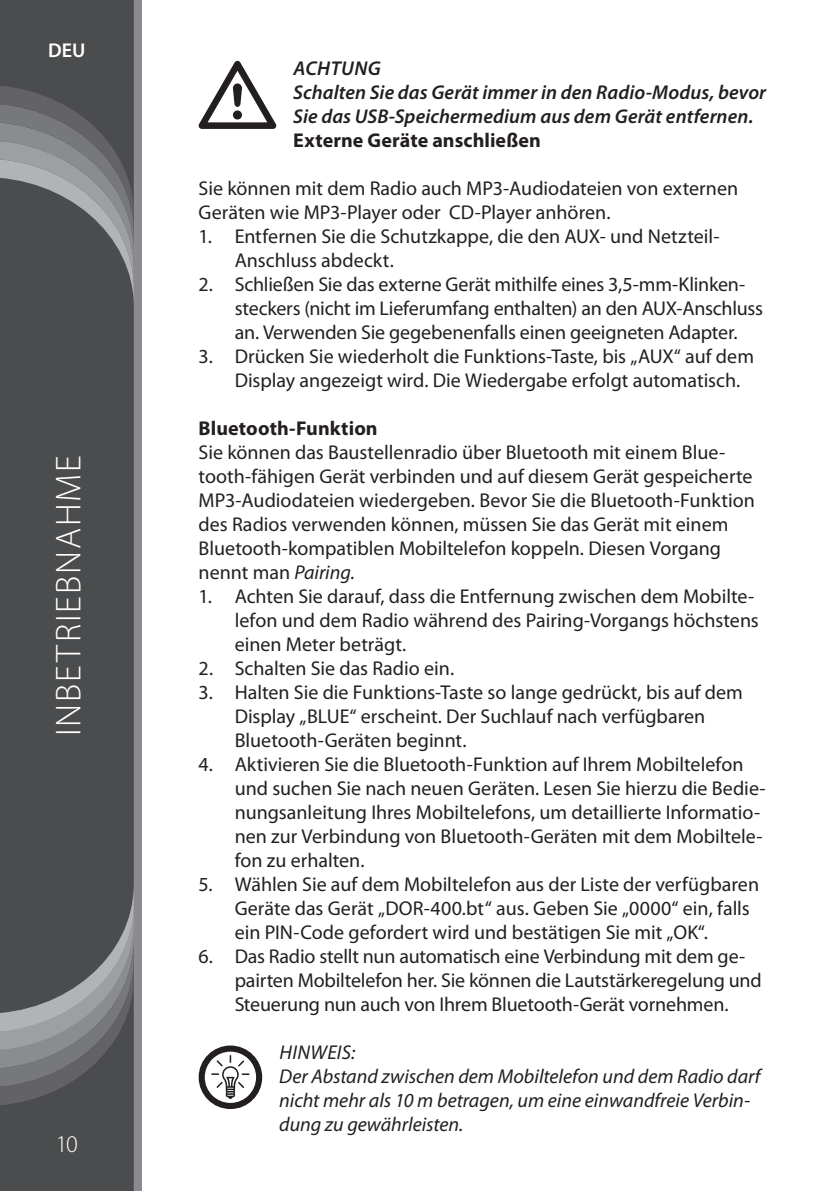
<style>
.page{position:relative;width:840px;height:1191px;background:#fff}
.page>*{position:absolute;margin:0;border:0;box-sizing:border-box;transform-origin:0 0}
.t1{font:300 36px "Myriad Pro";letter-spacing:.055em;color:#fff}
.t2{font:300 24px "Myriad Pro";color:#fff}
.t3{font:20px/24px "Myriad Pro";color:#231f20}
.t4{font:italic 20px/24px "Myriad Pro";color:#231f20}
.t5{font:italic 600 20px/24px "Myriad Pro";letter-spacing:.005em;color:#231f20}
.t6{font:700 20px "Myriad Pro";letter-spacing:.005em;color:#231f20}
.t7{font:600 20px "Myriad Pro";color:#fff}
.s1{font-style:italic}
</style>
<div class="page">
<div style="left:0;top:0;width:142px;height:1191px;background:#8a8c8f"></div>
<div style="left:0;top:307px;width:134px;height:577px;background:#4b4c4d"></div>
<svg style="left:0;top:0;width:134px;height:307px;background:#5d5e60"></svg>
<svg style="left:0;top:884px;width:134px;height:307px;background:#5d5e60"></svg>
<svg style="left:198px;top:61px;width:78px;height:68px"></svg>
<svg style="left:198px;top:1045px;width:64px;height:64px"></svg>
<p class="t7" style="left:48px;top:37px;width:39px">DEU</p>
<h1 class="t1" style="left:49px;top:736px;width:283px;rotate:-90deg">INBETRIEBNAHME</h1>
<p class="t2" style="left:56px;top:1131px;width:23px">10</p>
<p class="t5" style="left:293px;top:56px;width:474px">ACHTUNG<br>Schalten Sie das Gerät immer in den Radio-Modus, bevor<br>Sie das USB-Speichermedium aus dem Gerät entfernen.</p>
<p class="t6" style="left:293px;top:127px;width:249px">Externe Geräte anschließen</p>
<p class="t3" style="left:198px;top:176px;width:541px">Sie können mit dem Radio auch MP3-Audiodateien von externen<br>Geräten wie MP3-Player oder CD-Player anhören.</p>
<p class="t3" style="left:234px;top:224px;width:486px;text-indent:-36px">1. Entfernen Sie die Schutzkappe, die den AUX- und Netzteil-<br>Anschluss abdeckt.</p>
<p class="t3" style="left:234px;top:272px;width:529px;text-indent:-36px">2. Schließen Sie das externe Gerät mithilfe eines 3,5-mm-Klinken&shy;steckers (nicht im Lieferumfang enthalten) an den AUX-Anschluss an. Verwenden Sie gegebenenfalls einen geeigneten Adapter.</p>
<p class="t3" style="left:234px;top:344px;width:520px;text-indent:-36px">3. Drücken Sie wiederholt die Funktions-Taste, bis „AUX“ auf dem<br>Display angezeigt wird. Die Wiedergabe erfolgt automatisch.</p>
<p class="t6" style="left:198px;top:415px;width:180px">Bluetooth-Funktion</p>
<p class="t3" style="left:198px;top:440px;width:557px">Sie können das Baustellenradio über Bluetooth mit einem Blue&shy;tooth-fähigen Gerät verbinden und auf diesem Gerät gespeicherte MP3-Audiodateien wiedergeben. Bevor Sie die Bluetooth-Funktion des Radios verwenden können, müssen Sie das Gerät mit einem Bluetooth-kompatiblen Mobiltelefon koppeln. Diesen Vorgang nennt man <span class="s1">Pairing.</span></p>
<p class="t3" style="left:234px;top:584px;width:525px;text-indent:-36px">1. Achten Sie darauf, dass die Entfernung zwischen dem Mobilte&shy;lefon und dem Radio während des Pairing-Vorgangs höchstens einen Meter beträgt.</p>
<p class="t3" style="left:198px;top:656px;width:255px">2. Schalten Sie das Radio ein.</p>
<p class="t3" style="left:234px;top:680px;width:509px;text-indent:-36px">3. Halten Sie die Funktions-Taste so lange gedrückt, bis auf dem<br>Display „BLUE“ erscheint. Der Suchlauf nach verfügbaren<br>Bluetooth-Geräten beginnt.</p>
<p class="t3" style="left:234px;top:752px;width:532px;text-indent:-36px">4. Aktivieren Sie die Bluetooth-Funktion auf Ihrem Mobiltelefon und suchen Sie nach neuen Geräten. Lesen Sie hierzu die Bedie&shy;nungsanleitung Ihres Mobiltelefons, um detaillierte Informatio&shy;nen zur Verbindung von Bluetooth-Geräten mit dem Mobiltele&shy;fon zu erhalten.</p>
<p class="t3" style="left:234px;top:872px;width:525px;text-indent:-36px">5. Wählen Sie auf dem Mobiltelefon aus der Liste der verfügbaren<br>Geräte das Gerät „DOR-400.bt“ aus. Geben Sie „0000“ ein, falls ein PIN-Code gefordert wird und bestätigen Sie mit „OK“.</p>
<p class="t3" style="left:234px;top:944px;width:528px;text-indent:-36px">6. Das Radio stellt nun automatisch eine Verbindung mit dem ge&shy;pairten Mobiltelefon her. Sie können die Lautstärkeregelung und<br>Steuerung nun auch von Ihrem Bluetooth-Gerät vornehmen.</p>
<p class="t4" style="left:279px;top:1040px;width:482px">HINWEIS:<br>Der Abstand zwischen dem Mobiltelefon und dem Radio darf nicht mehr als 10 m betragen, um eine einwandfreie Verbin&shy;dung zu gewährleisten.</p>
</div>
